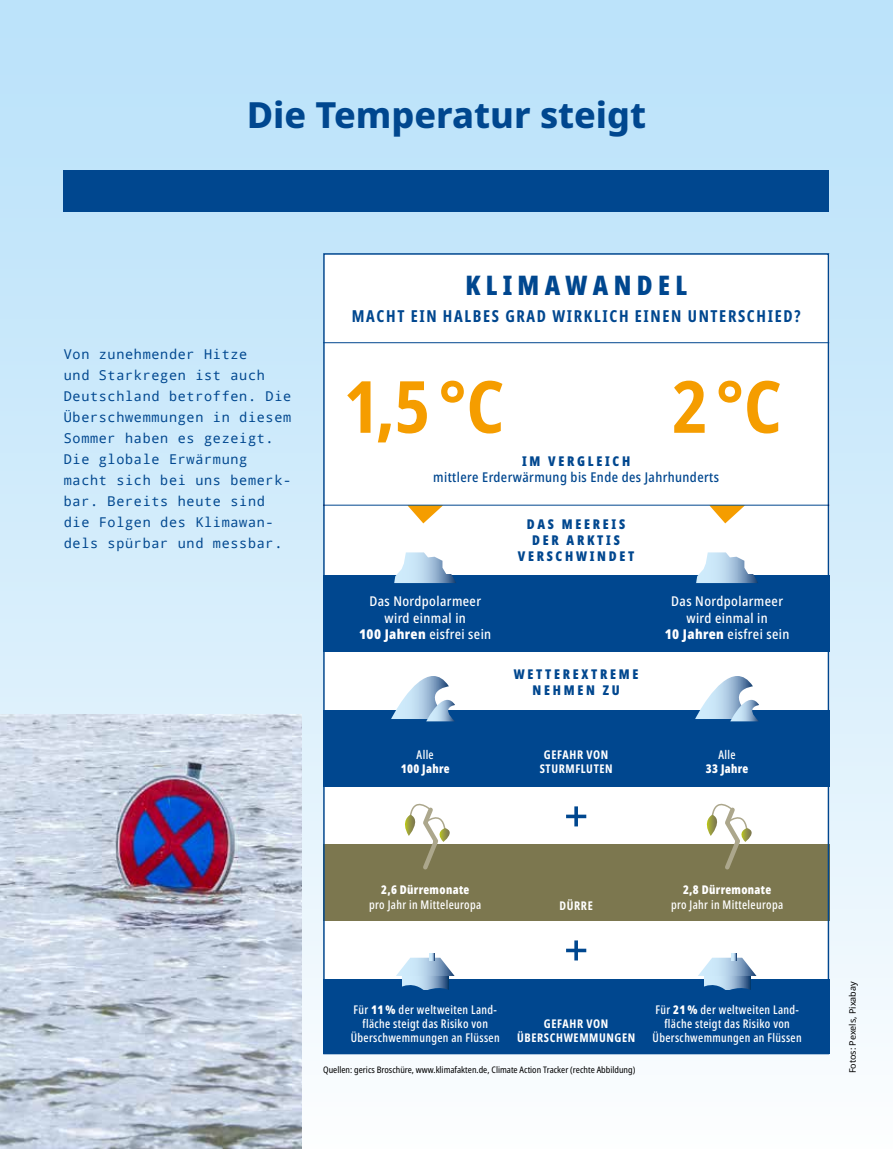
<style>
.page{position:relative;width:893px;height:1149px;background:#fff}
.page>*{position:absolute;margin:0;border:0;box-sizing:border-box;transform-origin:0 0}
.t1{font:700 condensed 72px "Noto Sans";color:#f59d00}
.t2{font:800 36px "Noto Sans";color:#00478f}
.t3{font:900 extra-condensed 27px "Noto Sans";letter-spacing:.2em;color:#00478f}
.t4{font:700 extra-condensed 16.5px "Noto Sans";letter-spacing:.1em;color:#00478f}
.t5{font:13.5px/21px "Noto Mono";letter-spacing:.05em;color:#00478f}
.t6{font:500 condensed 13.5px/16.2px "Noto Sans";letter-spacing:.03em;color:#fff;text-align:center}
.t7{font:900 extra-condensed 13.5px/16.2px "Noto Sans";letter-spacing:.2em;color:#00478f;text-align:center}
.t8{font:500 condensed 13.5px "Noto Sans";letter-spacing:.03em;color:#00478f}
.t9{font:500 extra-condensed 12px/14.4px "Noto Sans";letter-spacing:.03em;color:#fff;text-align:center}
.t10{font:700 extra-condensed 12px/14.4px "Noto Sans";letter-spacing:.05em;color:#fff;text-align:center}
.t11{font:900 extra-condensed 12px "Noto Sans";letter-spacing:.03em;color:#fff}
.t12{font:condensed 9px "Noto Sans";color:#000}
.t13{font:9px "Noto Sans";color:#000}
.s1{font-weight:900}
</style>
<div class="page">
<div style="left:0;top:0;width:893px;height:1148px;background:linear-gradient(to bottom,#b7e1fa,#f7fbfd)"></div>
<div style="left:323px;top:254px;width:506px;height:798px;background:#fff"></div>
<hr style="left:323px;top:342px;width:506px;height:1px;background:#00478f">
<svg style="left:709px;top:505px;width:36px;height:18px"></svg>
<svg style="left:408px;top:505px;width:35px;height:18px"></svg>
<div style="left:323px;top:575px;width:506px;height:77px;background:#00478f"></div>
<svg style="left:394px;top:552px;width:62px;height:31px"></svg>
<svg style="left:696px;top:552px;width:62px;height:31px"></svg>
<div style="left:323px;top:709px;width:506px;height:77px;background:#00478f"></div>
<div style="left:323px;top:844px;width:506px;height:76px;background:#7c774f"></div>
<svg style="left:405px;top:803px;width:45px;height:67px"></svg>
<svg style="left:706px;top:803px;width:46px;height:67px"></svg>
<div style="left:323px;top:978px;width:506px;height:74px;background:#00478f"></div>
<svg style="left:566px;top:806px;width:20px;height:20px"></svg>
<svg style="left:566px;top:940px;width:20px;height:20px"></svg>
<svg style="left:394px;top:953px;width:69px;height:37px"></svg>
<svg style="left:696px;top:953px;width:69px;height:37px"></svg>
<img style="left:0;top:714px;width:302px;height:434px">
<svg style="left:391px;top:676px;width:64px;height:45px"></svg>
<svg style="left:695px;top:676px;width:64px;height:45px"></svg>
<hr style="left:892px;top:612px;width:1px;height:536px;background:#fff">
<div style="left:64px;top:170px;width:765px;height:41px;background:#00478f"></div>
<hr style="left:323px;top:504px;width:506px;height:1px;background:#00478f">
<h2 class="t2" style="left:247px;top:88px;width:401px">Die Temperatur steigt</h2>
<p class="t5" style="left:64px;top:343px;width:229px">Von zunehmender Hitze<br>und Starkregen ist auch<br>Deutschland betroffen. Die<br>Überschwemmungen in diesem<br>Sommer haben es gezeigt.<br>Die globale Erwärmung macht sich bei uns bemerk&shy;bar. Bereits heute sind die Folgen des Klimawan&shy;dels spürbar und messbar.</p>
<h3 class="t3" style="left:465px;top:264px;width:223px">KLIMAWANDEL</h3>
<p class="t4" style="left:352px;top:304px;width:450px">MACHT EIN HALBES GRAD WIRKLICH EINEN UNTERSCHIED?</p>
<h1 class="t1" style="left:346px;top:354px;width:160px">1,5 °C</h1>
<h1 class="t1" style="left:672px;top:354px;width:111px">2°C</h1>
<p class="t7" style="left:522px;top:452px;width:110px">IM VERGLEICH</p>
<p class="t8" style="left:433px;top:467px;width:287px">mittlere Erderwärmung bis Ende des Jahrhunderts</p>
<p class="t7" style="left:518px;top:516px;width:118px">DAS MEEREIS<br>DER ARKTIS<br>VERSCHWINDET</p>
<p class="t6" style="left:359px;top:593px;width:134px">Das Nordpolarmeer wird einmal in<br><span class="s1">100 Jahren</span> eisfrei sein</p>
<p class="t6" style="left:665px;top:593px;width:126px">Das Nordpolarmeer wird einmal in<br><span class="s1">10 Jahren</span> eisfrei sein</p>
<p class="t7" style="left:514px;top:665px;width:126px">WETTEREXTREME<br>NEHMEN ZU</p>
<p class="t9" style="left:417px;top:747px;width:19px">Alle</p>
<p class="t11" style="left:401px;top:759px;width:50px">100 Jahre</p>
<p class="t10" style="left:540px;top:747px;width:74px">GEFAHR VON<br>STURMFLUTEN</p>
<p class="t9" style="left:719px;top:747px;width:19px">Alle</p>
<p class="t11" style="left:706px;top:759px;width:44px">33 Jahre</p>
<p class="t11" style="left:381px;top:880px;width:90px">2,6 Dürremonate</p>
<p class="t9" style="left:369px;top:897px;width:114px">pro Jahr in Mitteleuropa</p>
<p class="t11" style="left:683px;top:880px;width:90px">2,8 Dürremonate</p>
<p class="t10" style="left:560px;top:898px;width:35px">DÜRRE</p>
<p class="t9" style="left:671px;top:897px;width:114px">pro Jahr in Mitteleuropa</p>
<p class="t9" style="left:351px;top:1002px;width:151px">Für <span class="s1">11 %</span> der weltweiten Land&shy;fläche steigt das Risiko von<br>Überschwemmungen an Flüssen</p>
<p class="t9" style="left:653px;top:1002px;width:151px">Für <span class="s1">21 %</span> der weltweiten Land&shy;fläche steigt das Risiko von<br>Überschwemmungen an Flüssen</p>
<p class="t12" style="left:323px;top:1063px;width:314px">Quellen: gerics Broschüre, www.klimafakten.de, Climate Action Tracker (rechte Abbildung)</p>
<p class="t10" style="left:517px;top:1016px;width:119px">GEFAHR VON<br>ÜBERSCHWEMMUNGEN</p>
<p class="t13" style="left:846px;top:1073px;width:94px;rotate:-90deg">Fotos: Pexels, Pixabay</p>
</div>
